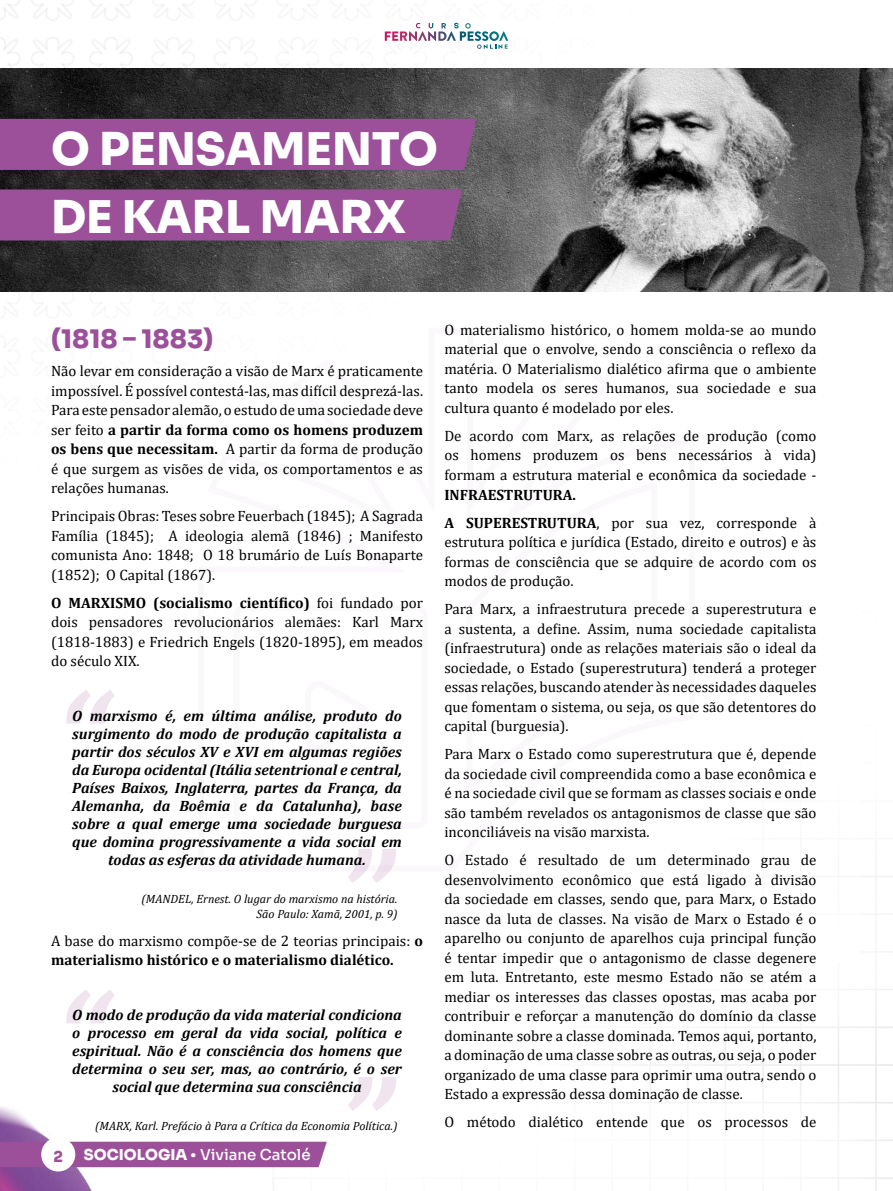
<style>
.page{position:relative;width:893px;height:1191px;background:#fff}
.page>*{position:absolute;margin:0;border:0;box-sizing:border-box;transform-origin:0 0}
.t1{font:45px/68.6px "Sora";color:#fff}
.t2{font:25.5px "Sora";color:#9b509a}
.t3{font:15px/19.5px "Cambria";color:#000;text-align:justify}
.t4{font:italic 700 15px/18px "Cambria";color:#000;text-align:center}
.t5{font:700 15px/19.5px "Cambria";color:#000}
.t6{font:500 15px "Sora";color:#fff}
.t7{font:15px "Sora";color:#9d509a}
.t8{font:italic 12px/14.5px "Cambria";color:#000;text-align:right}
.s1{font-weight:700}
.s2{font-weight:400}
.s3{font-family:"Bagatela";font-weight:700}
</style>
<div class="page">
<img style="left:0;top:1106px;width:131px;height:85px">
<div style="left:0;top:1141px;width:327px;height:26px;background:#9d509a"></div>
<div style="left:44px;top:1140px;width:28px;height:28px;background:#fff;border-radius:50%"></div>
<div style="left:41px;top:1137px;width:34px;height:34px;border:6px solid #fff;border-radius:50%"></div>
<svg style="left:409px;top:23px;width:99px;height:26px"></svg>
<svg style="left:66px;top:990px;width:49px;height:33px"></svg>
<svg style="left:348px;top:1077px;width:48px;height:34px"></svg>
<svg style="left:66px;top:690px;width:49px;height:33px"></svg>
<svg style="left:348px;top:849px;width:48px;height:34px"></svg>
<img style="left:0;top:68px;width:893px;height:223px">
<div style="left:0;top:119px;width:476px;height:51px;background:#9d509a"></div>
<div style="left:0;top:189px;width:462px;height:51px;background:#9d509a"></div>
<h1 class="t1" style="left:51px;top:110px;width:389px">O PENSAMENTO<br>DE KARL MARX</h1>
<h2 class="t2" style="left:51px;top:318px;width:164px">(1818 – 1883)</h2>
<p class="t3" style="left:51px;top:361px;width:374px">Não levar em consideração a visão de Marx é praticamente impossível. É possível contestá-las, mas difícil desprezá-las.<br>Para este pensador alemão, o estudo de uma sociedade deve ser feito <span class="s1">a partir da forma como os homens produzem os bens que necessitam.</span> A partir da forma de produção é que surgem as visões de vida, os comportamentos e as relações humanas.</p>
<p class="t3" style="left:51px;top:506px;width:374px">Principais Obras: Teses sobre Feuerbach (1845); A Sagrada Família (1845); A ideologia alemã (1846) ; Manifesto comunista Ano: 1848; O 18 brumário de Luís Bonaparte (1852); O Capital (1867).</p>
<p class="t3" style="left:51px;top:592px;width:374px"><span class="s1">O MARXISMO (socialismo científico)</span> foi fundado por dois pensadores revolucionários alemães: Karl Marx (1818-1883) e Friedrich Engels (1820-1895), em meados do século XIX.</p>
<p class="t4" style="left:72px;top:706px;width:331px">O marxismo é, em última análise, produto do surgimento do modo de produção capitalista a partir dos séculos XV e XVI em algumas regiões da Europa ocidental (Itália setentrional e central, Países Baixos, Inglaterra, partes da França, da Alemanha, da Boêmia e da Catalunha), base sobre a qual emerge uma sociedade burguesa que domina progressivamente a vida social em todas as esferas da atividade humana.</p>
<p class="t8" style="left:141px;top:891px;width:258px">(MANDEL, Ernest. O lugar do marxismo na história.<br>São Paulo: Xamã, 2001, p. 9)</p>
<p class="t5" style="left:51px;top:930px;width:374px"><span class="s2">A base do marxismo compõe-se de 2 teorias principais:</span> o materialismo histórico e o materialismo dialético.</p>
<p class="t4" style="left:72px;top:1005px;width:331px">O modo de produção da vida material condiciona o processo em geral da vida social, política e espiritual. Não é a consciência dos homens que determina o seu ser, mas, ao contrário, é o ser social que determina sua consciência</p>
<p class="t8" style="left:95px;top:1118px;width:304px">(MARX, Karl. Prefácio à Para a Crítica da Economia Política.)</p>
<p class="t7" style="left:53px;top:1144px;width:11px">2</p>
<p class="t6" style="left:84px;top:1142px;width:228px"><span class="s2">SOCIOLOGIA</span> <span class="s3">•</span> Viviane Catolé</p>
<p class="t3" style="left:444px;top:320px;width:374px">O materialismo histórico, o homem molda-se ao mundo material que o envolve, sendo a consciência o reflexo da matéria. O Materialismo dialético afirma que o ambiente tanto modela os seres humanos, sua sociedade e sua cultura quanto é modelado por eles.</p>
<p class="t3" style="left:444px;top:426px;width:374px">De acordo com Marx, as relações de produção (como os homens produzem os bens necessários à vida) formam a estrutura material e econômica da sociedade -</p>
<p class="t5" style="left:444px;top:480px;width:374px;line-height:28px">INFRAESTRUTURA.<br>A SUPERESTRUTURA<span class="s2">, por sua vez, corresponde à</span></p>
<p class="t3" style="left:444px;top:532px;width:374px">estrutura política e jurídica (Estado, direito e outros) e às formas de consciência que se adquire de acordo com os modos de produção.</p>
<p class="t3" style="left:444px;top:599px;width:374px">Para Marx, a infraestrutura precede a superestrutura e a sustenta, a define. Assim, numa sociedade capitalista (infraestrutura) onde as relações materiais são o ideal da sociedade, o Estado (superestrutura) tenderá a proteger essas relações, buscando atender às necessidades daqueles que fomentam o sistema, ou seja, os que são detentores do capital (burguesia).</p>
<p class="t3" style="left:444px;top:744px;width:374px">Para Marx o Estado como superestrutura que é, depende da sociedade civil compreendida como a base econômica e é na sociedade civil que se formam as classes sociais e onde são também revelados os antagonismos de classe que são inconciliáveis na visão marxista.</p>
<p class="t3" style="left:444px;top:850px;width:374px">O Estado é resultado de um determinado grau de desenvolvimento econômico que está ligado à divisão da sociedade em classes, sendo que, para Marx, o Estado nasce da luta de classes. Na visão de Marx o Estado é o aparelho ou conjunto de aparelhos cuja principal função é tentar impedir que o antagonismo de classe degenere em luta. Entretanto, este mesmo Estado não se atém a mediar os interesses das classes opostas, mas acaba por contribuir e reforçar a manutenção do domínio da classe dominante sobre a classe dominada. Temos aqui, portanto, a dominação de uma classe sobre as outras, ou seja, o poder organizado de uma classe para oprimir uma outra, sendo o Estado a expressão dessa dominação de classe.</p>
<p class="t3" style="left:444px;top:1112px;width:374px">O método dialético entende que os processos de</p>
</div>
